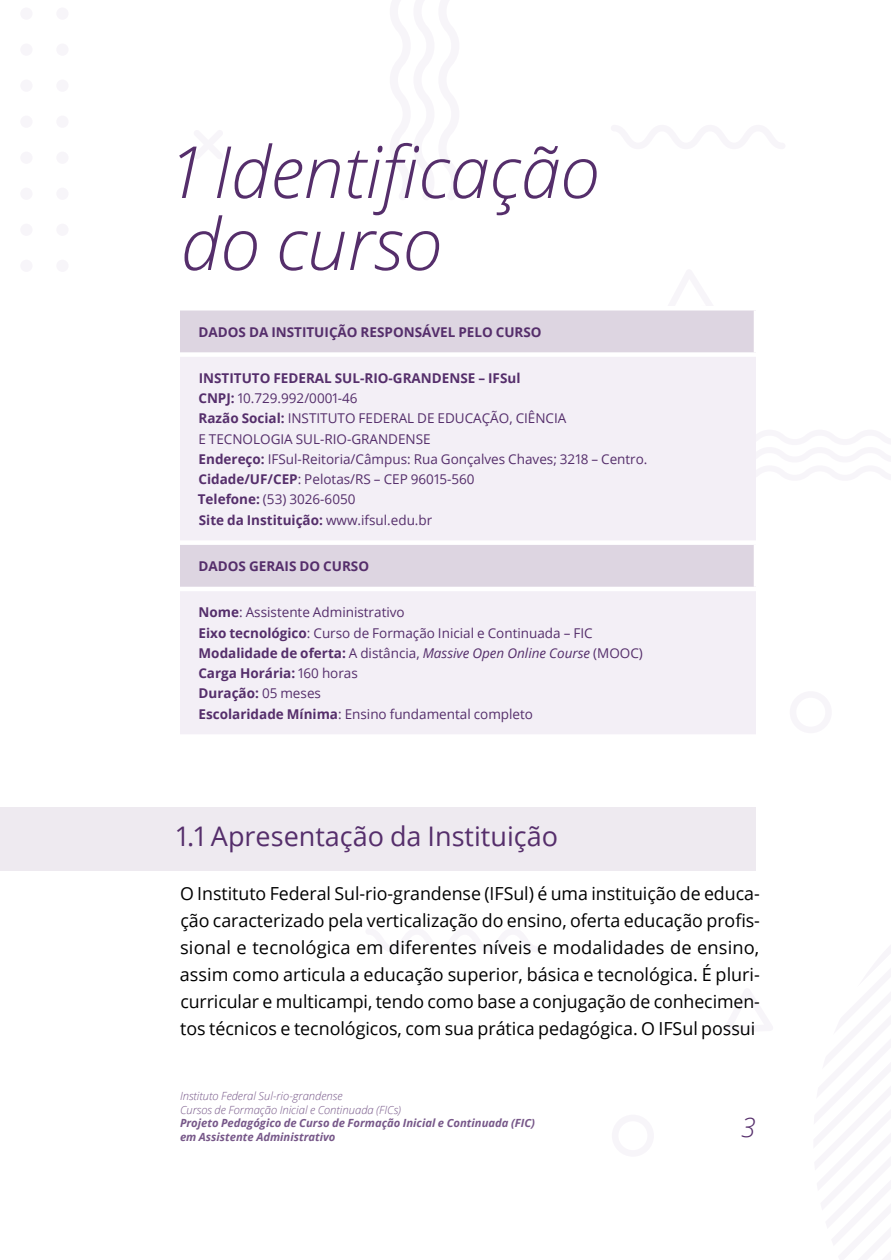
<style>
.page{position:relative;width:891px;height:1260px;background:#fff}
.page>*{position:absolute;margin:0;border:0;box-sizing:border-box;transform-origin:0 0}
.t1{font:italic 300 72px/72px "Open Sans";color:#552e6b}
.t2{font:27px "Open Sans";color:#552e6b}
.t3{font:italic 300 27px "Open Sans";color:#552e6b}
.t4{font:18px/27px "Open Sans";color:#000;text-align:justify}
.t5{font:13.5px/20.2px "Open Sans";color:#552e6b}
.t6{font:700 13.5px "Open Sans";color:#552e6b}
.t7{font:italic 700 11.25px/13.5px "Open Sans";color:#775889}
.t8{font:italic 300 11.25px/13.5px "Open Sans";color:#775889}
.s1{font-weight:700}
.s2{font-style:italic}
</style>
<div class="page">
<div style="left:56px;top:7px;width:13px;height:13px;background:#f7f5f9;border-radius:50%"></div>
<div style="left:56px;top:43px;width:13px;height:13px;background:#f7f5f9;border-radius:50%"></div>
<div style="left:56px;top:80px;width:13px;height:12px;background:#f7f5f9;border-radius:50%"></div>
<div style="left:56px;top:116px;width:13px;height:12px;background:#f7f5f9;border-radius:50%"></div>
<div style="left:56px;top:152px;width:13px;height:12px;background:#f7f5f9;border-radius:50%"></div>
<div style="left:56px;top:188px;width:13px;height:12px;background:#f7f5f9;border-radius:50%"></div>
<div style="left:56px;top:224px;width:13px;height:12px;background:#f7f5f9;border-radius:50%"></div>
<div style="left:56px;top:260px;width:13px;height:12px;background:#f7f5f9;border-radius:50%"></div>
<div style="left:20px;top:7px;width:13px;height:13px;background:#f7f5f9;border-radius:50%"></div>
<div style="left:20px;top:43px;width:13px;height:13px;background:#f7f5f9;border-radius:50%"></div>
<div style="left:20px;top:80px;width:13px;height:12px;background:#f7f5f9;border-radius:50%"></div>
<div style="left:20px;top:116px;width:13px;height:12px;background:#f7f5f9;border-radius:50%"></div>
<div style="left:20px;top:152px;width:13px;height:12px;background:#f7f5f9;border-radius:50%"></div>
<div style="left:20px;top:188px;width:13px;height:12px;background:#f7f5f9;border-radius:50%"></div>
<div style="left:20px;top:224px;width:13px;height:12px;background:#f7f5f9;border-radius:50%"></div>
<div style="left:20px;top:260px;width:13px;height:12px;background:#f7f5f9;border-radius:50%"></div>
<div style="left:180px;top:310px;width:576px;height:42px;background:#ddd5e1"></div>
<svg style="left:180px;top:357px;width:576px;height:377px;fill:#f3eff6"></svg>
<hr style="left:754px;top:311px;width:4px;height:41px;background:#fff">
<div style="left:180px;top:540px;width:578px;height:5px;background:#fff"></div>
<hr style="left:754px;top:545px;width:4px;height:42px;background:#fff">
<hr style="left:180px;top:587px;width:578px;height:4px;background:#fff">
<div style="left:0;top:807px;width:756px;height:63px;background:#eeeaf0"></div>
<h1 class="t1" style="left:174px;top:133px;width:427px">1 Identificação do curso</h1>
<p class="t6" style="left:199px;top:322px;width:345px">DADOS DA INSTITUIÇÃO RESPONSÁVEL PELO CURSO</p>
<p class="t5" style="left:198px;top:368px;width:451px"><span class="s1">INSTITUTO FEDERAL SUL-RIO-GRANDENSE – IFSul<br>CNPJ:</span> 10.729.992/0001-46<br><span class="s1">Razão Social:</span> INSTITUTO FEDERAL DE EDUCAÇÃO, CIÊNCIA<br>E TECNOLOGIA SUL-RIO-GRANDENSE<br><span class="s1">Endereço:</span> IFSul-Reitoria/Câmpus: Rua Gonçalves Chaves; 3218 – Centro.<br><span class="s1">Cidade/UF/CEP</span>: Pelotas/RS – CEP 96015-560<br><span class="s1">Telefone:</span> (53) 3026-6050<br><span class="s1">Site da Instituição:</span> www.ifsul.edu.br</p>
<p class="t6" style="left:199px;top:557px;width:172px">DADOS GERAIS DO CURSO</p>
<p class="t5" style="left:198px;top:602px;width:446px"><span class="s1">Nome</span>: Assistente Administrativo<br><span class="s1">Eixo tecnológico</span>: Curso de Formação Inicial e Continuada – FIC <span class="s1">Modalidade de oferta:</span> A distância, <span class="s2">Massive Open Online Course</span> (MOOC)<br><span class="s1">Carga Horária:</span> 160 horas<br><span class="s1">Duração:</span> 05 meses<br><span class="s1">Escolaridade Mínima</span>: Ensino fundamental completo</p>
<h2 class="t2" style="left:176px;top:818px;width:383px">1.1 Apresentação da Instituição</h2>
<p class="t4" style="left:180px;top:880px;width:582px">O Instituto Federal Sul-rio-grandense (IFSul) é uma instituição de educa&shy;ção caracterizado pela verticalização do ensino, oferta educação profis&shy;sional e tecnológica em diferentes níveis e modalidades de ensino, assim como articula a educação superior, básica e tecnológica. É pluri&shy;curricular e multicampi, tendo como base a conjugação de conhecimen&shy;tos técnicos e tecnológicos, com sua prática pedagógica. O IFSul possui</p>
<p class="t8" style="left:180px;top:1089px;width:223px">Instituto Federal Sul-rio-grandense<br>Cursos de Formação Inicial e Continuada (FICs)</p>
<p class="t7" style="left:180px;top:1116px;width:357px">Projeto Pedagógico de Curso de Formação Inicial e Continuada (FIC) em Assistente Administrativo</p>
<h2 class="t3" style="left:741px;top:1108px;width:16px">3</h2>
</div>
